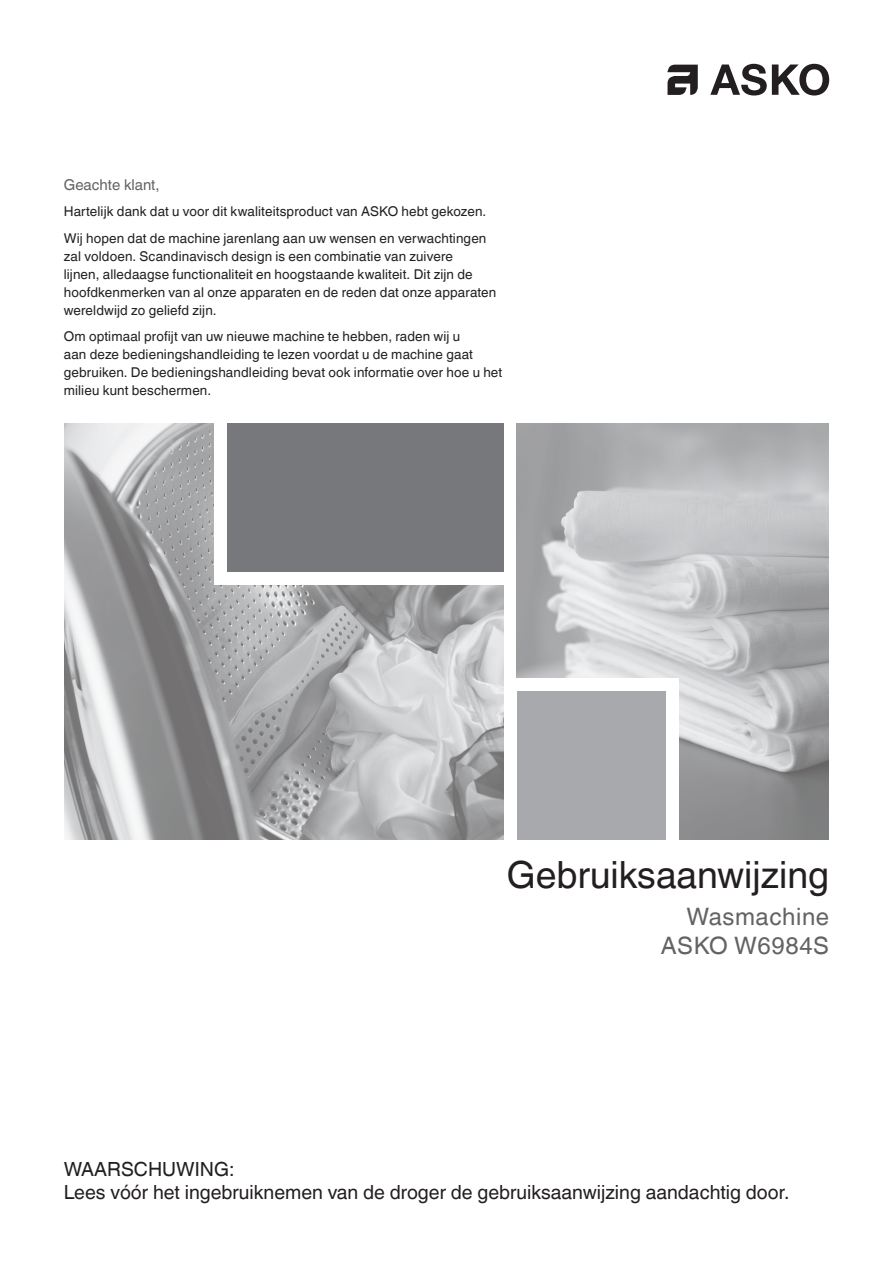
<style>
.page{position:relative;width:893px;height:1263px;background:#fff}
.page>*{position:absolute;margin:0;border:0;box-sizing:border-box;transform-origin:0 0}
.naslovnica_navodilo{font:37.5px "Helvetica Linotype";color:#231f20}
.naslov_2_naslovka{font:24px "Helvetica Linotype";letter-spacing:.025em;color:#636366}
.opozorilo_3mm{font:19.5px/23.4px "Helvetica Linotype";color:#231f20}
.naslov_3_ni_bold{font:15px "Helvetica Linotype";color:#636366}
.tekst_uvoden_naslovn{font:13.5px/18px "Helvetica Linotype";letter-spacing:.01em;color:#231f20}
</style>
<div class="page">
<svg style="left:667px;top:64px;width:162px;height:32px"></svg>
<img style="left:64px;top:423px;width:440px;height:416px">
<img style="left:517px;top:423px;width:312px;height:416px">
<div style="left:215px;top:423px;width:297px;height:162px;background:#fff"></div>
<div style="left:507px;top:678px;width:171px;height:161px;background:#fff"></div>
<div style="left:517px;top:691px;width:148px;height:148px;background:#a8a9ad"></div>
<div style="left:227px;top:423px;width:277px;height:149px;background:#76787b"></div>
<p class="naslov_3_ni_bold" style="left:64px;top:176px;width:97px">Geachte klant,</p>
<p class="tekst_uvoden_naslovn" style="left:64px;top:203px;width:424px">Hartelijk dank dat u voor dit kwaliteitsproduct van ASKO hebt gekozen.</p>
<p class="tekst_uvoden_naslovn" style="left:64px;top:229px;width:434px">Wij hopen dat de machine jarenlang aan uw wensen en verwachtingen zal voldoen. Scandinavisch design is een combinatie van zuivere<br>lijnen, alledaagse functionaliteit en hoogstaande kwaliteit. Dit zijn de hoofdkenmerken van al onze apparaten en de reden dat onze apparaten wereldwijd zo geliefd zijn.</p>
<p class="tekst_uvoden_naslovn" style="left:64px;top:328px;width:440px">Om optimaal profijt van uw nieuwe machine te hebben, raden wij u<br>aan deze bedieningshandleiding te lezen voordat u de machine gaat gebruiken. De bedieningshandleiding bevat ook informatie over hoe u het milieu kunt beschermen.</p>
<p class="naslovnica_navodilo" style="left:507px;top:853px;width:324px">Gebruiksaanwijzing</p>
<p class="naslov_2_naslovka" style="left:686px;top:903px;width:144px">Wasmachine</p>
<p class="naslov_2_naslovka" style="left:661px;top:932px;width:170px">ASKO W6984S</p>
<p class="opozorilo_3mm" style="left:64px;top:1157px;width:727px">WAARSCHUWING:<br>Lees vóór het ingebruiknemen van de droger de gebruiksaanwijzing aandachtig door.</p>
</div>
